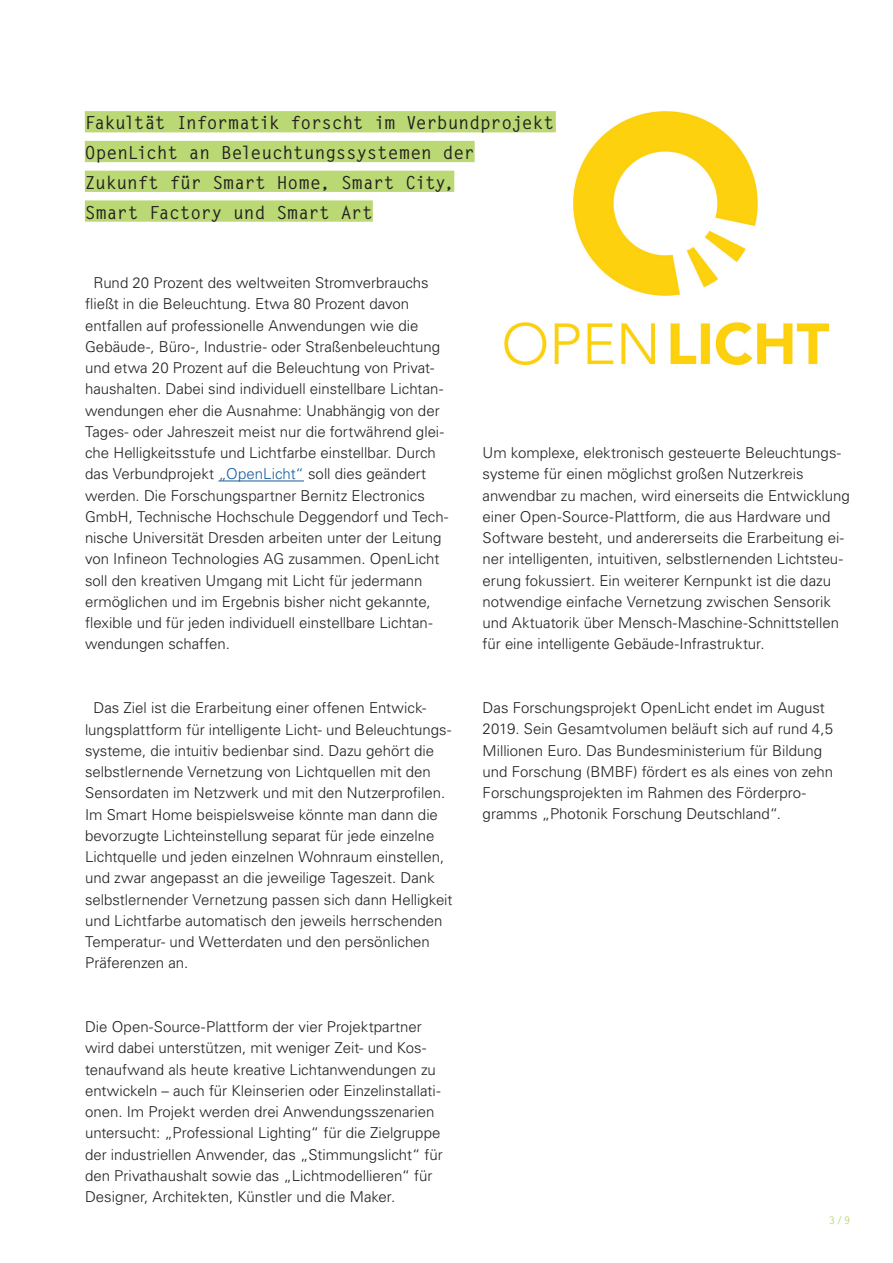
<style>
.page{position:relative;width:893px;height:1263px;background:#fff}
.page>*{position:absolute;margin:0;border:0;box-sizing:border-box;transform-origin:0 0}
.t1{font:700 18px/29.7px "Letter Gothic Std";letter-spacing:-.015em;color:#231f20}
.t2{font:300 15px/21.3px "Univers LT Std";color:#231f20}
.t3{font:700 10.5px "Letter Gothic Std";color:#bad874}
.s1{color:#175d9e}
</style>
<div class="page">
<hr style="left:218px;top:481px;width:86px;height:1px;background:#175d9e">
<img style="left:483px;top:111px;width:347px;height:255px">
<div style="left:85px;top:111px;width:471px;height:21px;background:#bad874"></div>
<div style="left:85px;top:141px;width:390px;height:21px;background:#bad874"></div>
<div style="left:85px;top:171px;width:369px;height:21px;background:#bad874"></div>
<div style="left:85px;top:200px;width:288px;height:22px;background:#bad874"></div>
<p class="t1" style="left:85px;top:108px;width:471px">Fakultät Informatik forscht im Verbundprojekt OpenLicht an Beleuchtungssystemen der<br>Zukunft für Smart Home, Smart City,<br>Smart Factory und Smart Art</p>
<p class="t2" style="left:85px;top:272px;width:365px;text-indent:8px">Rund 20 Prozent des weltweiten Stromverbrauchs fließt in die Beleuchtung. Etwa 80 Prozent davon entfallen auf professionelle Anwendungen wie die Gebäude-, Büro-, Industrie- oder Straßenbeleuchtung und etwa 20 Prozent auf die Beleuchtung von Privat&shy;haushalten. Dabei sind individuell einstellbare Lichtan&shy;wendungen eher die Ausnahme: Unabhängig von der Tages- oder Jahreszeit meist nur die fortwährend glei&shy;che Helligkeitsstufe und Lichtfarbe einstellbar. Durch das Verbundprojekt <span class="s1">„OpenLicht“</span> soll dies geändert werden. Die Forschungspartner Bernitz Electronics GmbH, Technische Hochschule Deggendorf und Tech&shy;nische Universität Dresden arbeiten unter der Leitung von Infineon Technologies AG zusammen. OpenLicht soll den kreativen Umgang mit Licht für jedermann ermöglichen und im Ergebnis bisher nicht gekannte, flexible und für jeden individuell einstellbare Lichtan&shy;wendungen schaffen.</p>
<p class="t2" style="left:85px;top:697px;width:369px;text-indent:8px">Das Ziel ist die Erarbeitung einer offenen Entwick&shy;lungsplattform für intelligente Licht- und Beleuchtungs&shy;systeme, die intuitiv bedienbar sind. Dazu gehört die selbstlernende Vernetzung von Lichtquellen mit den Sensordaten im Netzwerk und mit den Nutzerprofilen.<br>Im Smart Home beispielsweise könnte man dann die bevorzugte Lichteinstellung separat für jede einzelne Lichtquelle und jeden einzelnen Wohnraum einstellen, und zwar angepasst an die jeweilige Tageszeit. Dank selbstlernender Vernetzung passen sich dann Helligkeit und Lichtfarbe automatisch den jeweils herrschenden Temperatur- und Wetterdaten und den persönlichen Präferenzen an.</p>
<p class="t2" style="left:85px;top:1016px;width:359px">Die Open-Source-Plattform der vier Projektpartner wird dabei unterstützen, mit weniger Zeit- und Kos&shy;tenaufwand als heute kreative Lichtanwendungen zu entwickeln – auch für Kleinserien oder Einzelinstallati&shy;onen. Im Projekt werden drei Anwendungsszenarien untersucht: „Professional Lighting“ für die Zielgruppe der industriellen Anwender, das „Stimmungslicht“ für den Privathaushalt sowie das „Lichtmodellieren“ für Designer, Architekten, Künstler und die Maker.</p>
<p class="t2" style="left:483px;top:442px;width:369px">Um komplexe, elektronisch gesteuerte Beleuchtungs&shy;systeme für einen möglichst großen Nutzerkreis anwendbar zu machen, wird einerseits die Entwicklung einer Open-Source-Plattform, die aus Hardware und Software besteht, und andererseits die Erarbeitung ei&shy;ner intelligenten, intuitiven, selbstlernenden Lichtsteu&shy;erung fokussiert. Ein weiterer Kernpunkt ist die dazu notwendige einfache Vernetzung zwischen Sensorik und Aktuatorik über Mensch-Maschine-Schnittstellen für eine intelligente Gebäude-Infrastruktur.</p>
<p class="t2" style="left:483px;top:697px;width:352px">Das Forschungsprojekt OpenLicht endet im August 2019. Sein Gesamtvolumen beläuft sich auf rund 4,5<br>Millionen Euro. Das Bundesministerium für Bildung und Forschung (BMBF) fördert es als eines von zehn Forschungsprojekten im Rahmen des Förderpro&shy;gramms „Photonik Forschung Deutschland“.</p>
<p class="t3" style="left:829px;top:1213px;width:23px">3/9</p>
</div>
